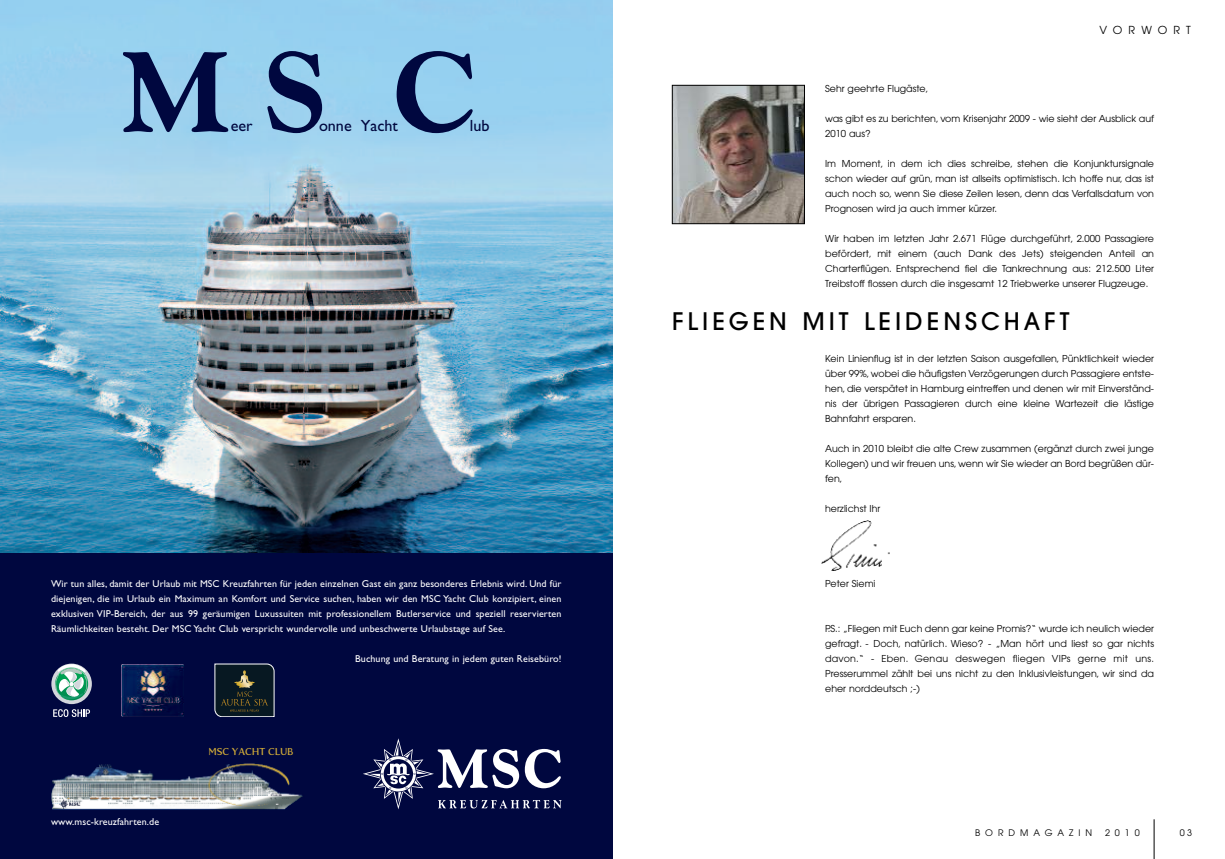
<style>
.page{position:relative;width:1225px;height:859px;background:#fff}
.page>*{position:absolute;margin:0;border:0;box-sizing:border-box;transform-origin:0 0}
.t1{font:500 24px "Avant Garde";letter-spacing:.165em;color:#000}
.t2{font:16.2px "MSCGS Std";color:#00073f}
.t3{font:11px "Avant Garde";letter-spacing:.555em;color:#000}
.t4{font:10px/15px "Gill Sans";letter-spacing:.01em;color:#fff;text-align:justify}
.t5{font:10px "Fertigo";color:#d1ab38}
.t6{font:9.5px/15px "Avant Garde";color:#000;text-align:justify}
.t7{font:9px "Avant Garde";letter-spacing:.555em;color:#000}
</style>
<div class="page">
<img style="left:674px;top:87px;width:128px;height:135px">
<div style="left:672px;top:85px;width:132px;height:139px;border:1px solid #000"></div>
<img style="left:821px;top:520px;width:69px;height:51px">
<hr style="left:1153px;top:819px;width:1px;height:40px;background:#000">
<div style="left:0;top:0;width:612px;height:859px;background:#00073f"></div>
<img style="left:0;top:0;width:612px;height:553px">
<svg style="left:363px;top:738px;width:198px;height:71px"></svg>
<img style="left:51px;top:763px;width:252px;height:47px">
<svg style="left:51px;top:664px;width:41px;height:40px"></svg>
<svg style="left:55px;top:664px;width:32px;height:36px"></svg>
<svg style="left:53px;top:709px;width:37px;height:8px"></svg>
<img style="left:121px;top:664px;width:63px;height:53px">
<svg style="left:215px;top:664px;width:59px;height:53px;background:#202c2e"></svg>
<svg style="left:123px;top:52px;width:105px;height:80px"></svg>
<svg style="left:267px;top:51px;width:55px;height:82px"></svg>
<svg style="left:396px;top:51px;width:76px;height:82px"></svg>
<h2 class="t2" style="left:231px;top:120px;width:23px">eer</h2>
<h2 class="t2" style="left:319px;top:120px;width:80px">onne Yacht</h2>
<h2 class="t2" style="left:470px;top:120px;width:21px">lub</h2>
<p class="t4" style="left:51px;top:577px;width:512px">Wir tun alles, damit der Urlaub mit MSC Kreuzfahrten für jeden einzelnen Gast ein ganz besonderes Erlebnis wird. Und für diejenigen, die im Urlaub ein Maximum an Komfort und Service suchen, haben wir den MSC Yacht Club konzipiert, einen exklusiven VIP-Bereich, der aus 99 geräumigen Luxus suiten mit professionellem Butler service und speziell reservierten Räumlichkeiten besteht. Der MSC Yacht Club verspricht wundervolle und unbeschwerte Urlaubstage auf See.</p>
<p class="t4" style="left:355px;top:652px;width:208px">Buchung und Beratung in jedem guten Reisebüro!</p>
<p class="t4" style="left:51px;top:815px;width:110px">www.msc-kreuzfahrten.de</p>
<p class="t5" style="left:208px;top:745px;width:87px">MSC YACHT CLUB</p>
<p class="t3" style="left:1099px;top:26px;width:93px">VORWORT</p>
<p class="t6" style="left:825px;top:82px;width:105px">Sehr geehrte Flugäste,</p>
<p class="t6" style="left:825px;top:112px;width:330px">was gibt es zu berichten, vom Krisenjahr 2009 - wie sieht der Ausblick auf<br>2010 aus?</p>
<p class="t6" style="left:825px;top:157px;width:330px">Im Moment, in dem ich dies schreibe, stehen die Konjunktursignale schon wieder auf grün, man ist allseits optimistisch. Ich hoffe nur, das ist auch noch so, wenn Sie diese Zeilen lesen, denn das Verfallsdatum von Prognosen wird ja auch immer kürzer.</p>
<p class="t6" style="left:825px;top:232px;width:330px">Wir haben im letzten Jahr 2.671 Flüge durchgeführt, 2.000 Passagiere befördert, mit einem (auch Dank des Jets) steigenden Anteil an Charterflügen. Entsprechend fiel die Tankrechnung aus: 212.500 Liter Treibstoff flossen durch die insgesamt 12 Triebwerke unserer Flugzeuge.</p>
<h1 class="t1" style="left:672px;top:312px;width:399px">FLIEGEN MIT LEIDENSCHAFT</h1>
<p class="t6" style="left:825px;top:352px;width:330px">Kein Linienflug ist in der letzten Saison ausgefallen, Pünktlichkeit wieder über 99%, wobei die häufigsten Verzögerungen durch Passagiere entste&shy;hen, die verspätet in Hamburg eintreffen und denen wir mit Einverständ&shy;nis der übrigen Passagieren durch eine kleine Wartezeit die lästige Bahnfahrt ersparen.</p>
<p class="t6" style="left:825px;top:442px;width:330px">Auch in 2010 bleibt die alte Crew zusammen (ergänzt durch zwei junge Kollegen) und wir freuen uns, wenn wir Sie wieder an Bord begrüßen dür&shy;fen,</p>
<p class="t6" style="left:825px;top:502px;width:57px">herzlichst Ihr</p>
<p class="t6" style="left:825px;top:577px;width:52px">Peter Siemi</p>
<p class="t6" style="left:825px;top:622px;width:330px">P.S.: „Fliegen mit Euch denn gar keine Promis?“ wurde ich neulich wieder gefragt. - Doch, natürlich. Wieso? - „Man hört und liest so gar nichts davon.“ - Eben. Genau deswegen fliegen VIPs gerne mit uns.<br>Presserummel zählt bei uns nicht zu den Inklusivleistungen, wir sind da eher norddeutsch ;-)</p>
<p class="t7" style="left:975px;top:829px;width:119px">BORDMAGAZIN</p>
<p class="t7" style="left:1105px;top:829px;width:36px">2010</p>
<p class="t7" style="left:1179px;top:829px;width:14px">0 3</p>
</div>
